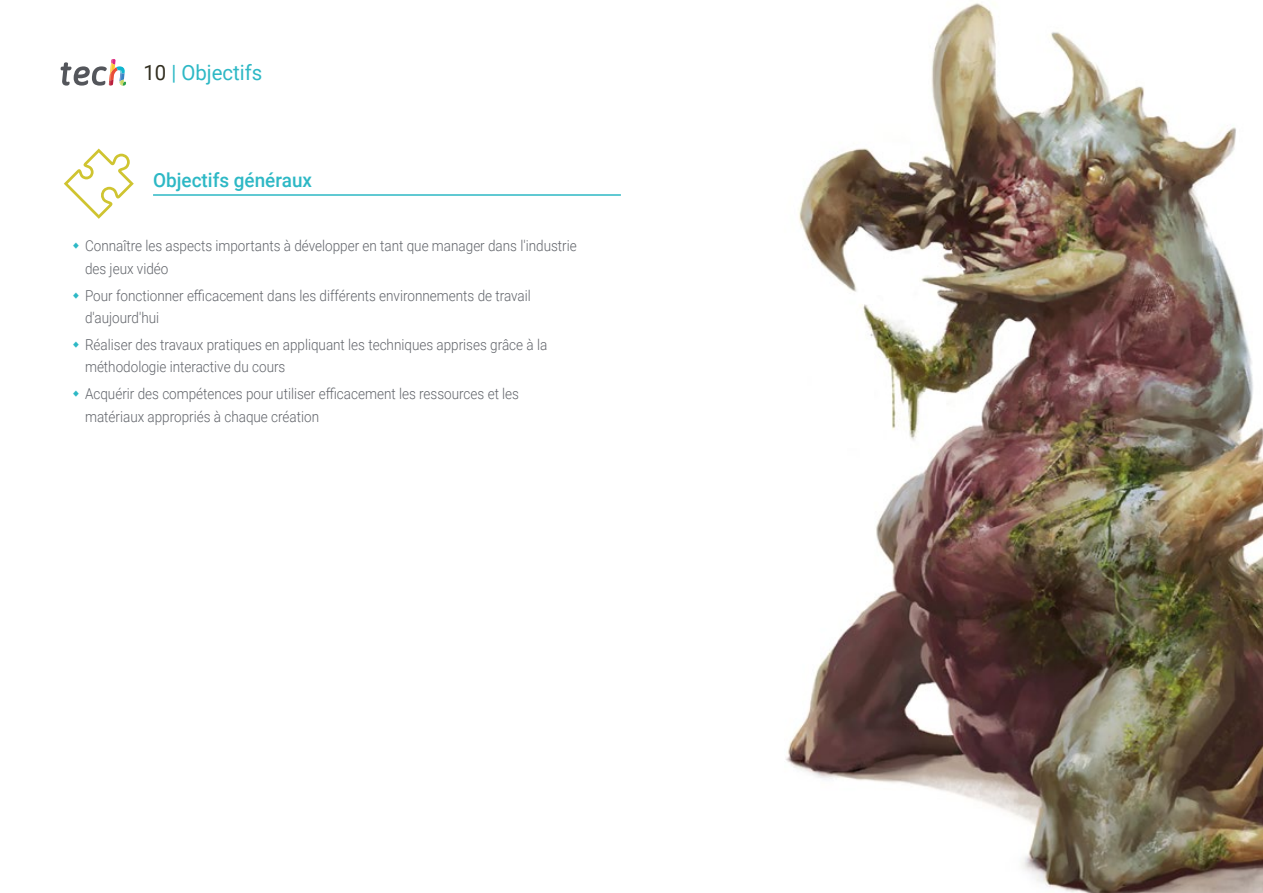
<style>
.page{position:relative;width:1263px;height:893px;background:#fff}
.page>*{position:absolute;margin:0;border:0;box-sizing:border-box;transform-origin:0 0}
.t1{font:21px "Roboto";color:#2db8c5}
.t2{font:500 19.5px "Roboto";color:#2db8c5}
.t3{font:300 15px/22.5px "Roboto";color:#61646a;scale:.9 1}
.s1{color:#312e20}
</style>
<div class="page">
<hr style="left:153px;top:195px;width:468px;height:1px;background:#2db8c5">
<svg style="left:64px;top:149px;width:70px;height:70px"></svg>
<img style="left:786px;top:3px;width:477px;height:890px">
<svg style="left:61px;top:59px;width:65px;height:27px"></svg>
<h1 class="t1" style="left:144px;top:57px;width:120px"><span class="s1">10</span> | Objectifs</h1>
<h2 class="t2" style="left:153px;top:166px;width:160px">Objectifs généraux</h2>
<p class="t3" style="left:85px;top:234px;width:548px">Connaître les aspects importants à développer en tant que manager dans l'industrie des jeux vidéo</p>
<p class="t3" style="left:85px;top:283px;width:497px">Pour fonctionner efficacement dans les différents environnements de travail d'aujourd'hui</p>
<p class="t3" style="left:85px;top:333px;width:515px">Réaliser des travaux pratiques en appliquant les techniques apprises grâce à la méthodologie interactive du cours</p>
<p class="t3" style="left:85px;top:382px;width:484px">Acquérir des compétences pour utiliser efficacement les ressources et les matériaux appropriés à chaque création</p>
</div>
